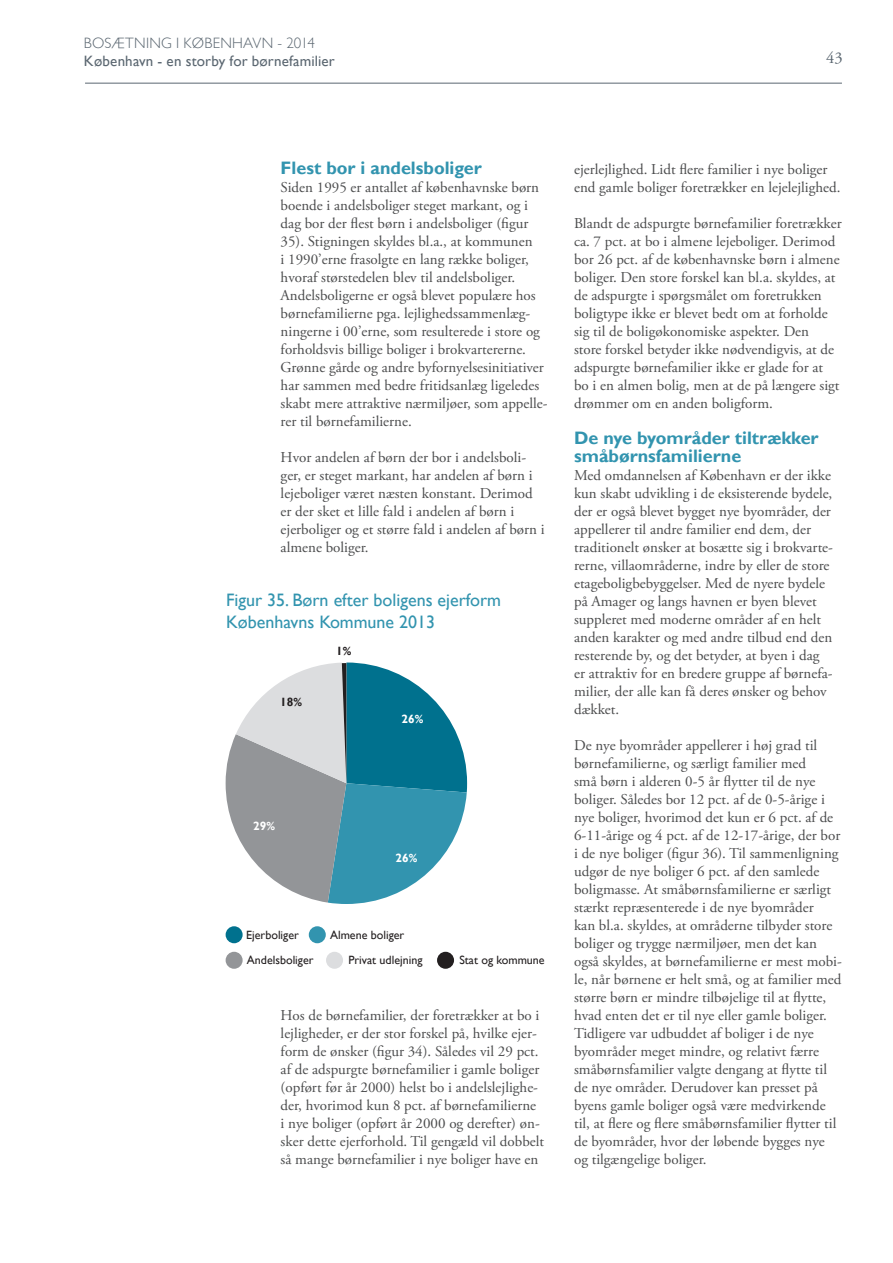
<style>
.page{position:relative;width:893px;height:1263px;background:#fff}
.page>*{position:absolute;margin:0;border:0;box-sizing:border-box;transform-origin:0 0}
.t1{font:700 18px/18px "Gill Sans";color:#3294af}
.t2{font:18px/21.6px "Gill Sans";color:#3294af}
.t3{font:16.5px "Adobe Garamond Pro";color:#5b6771}
.t4{font:15px/18px "Adobe Garamond Pro";color:#4b4c4d}
.t5{font:15px "Gill Sans";letter-spacing:.01em;color:#5b6771}
.t6{font:300 15px "Gill Sans";letter-spacing:.02em;color:#5b6771}
.t7{font:12px "Gill Sans";color:#231f20}
.t8{font:700 12px "Gill Sans";color:#fff}
.t9{font:700 12px "Gill Sans";color:#231f20}
</style>
<div class="page">
<svg style="left:226px;top:662px;width:241px;height:242px"></svg>
<div style="left:226px;top:926px;width:17px;height:17px;background:#00718e;border-radius:50%"></div>
<div style="left:309px;top:926px;width:17px;height:17px;background:#3294af;border-radius:50%"></div>
<div style="left:226px;top:952px;width:17px;height:17px;background:#939598;border-radius:50%"></div>
<div style="left:326px;top:952px;width:17px;height:17px;background:#dcdddf;border-radius:50%"></div>
<div style="left:437px;top:952px;width:17px;height:17px;background:#231f20;border-radius:50%"></div>
<hr style="left:85px;top:83px;width:757px;height:1px;background:#5b6771">
<p class="t6" style="left:84px;top:37px;width:233px">BOSÆTNING I KØBENHAVN - 2014</p>
<p class="t5" style="left:84px;top:55px;width:252px">København - en storby for børnefamilier</p>
<p class="t3" style="left:826px;top:49px;width:18px">43</p>
<p class="t1" style="left:281px;top:161px;width:203px">Flest bor i andelsboliger</p>
<p class="t4" style="left:281px;top:179px;width:268px">Siden 1995 er antallet af københavnske børn boende i andelsboliger steget markant, og i dag bor der flest børn i andelsboliger (figur 35). Stigningen skyldes bl.a., at kommunen<br>i 1990’erne frasolgte en lang række boliger, hvoraf størstedelen blev til andelsboliger.<br>Andelsboligerne er også blevet populære hos børnefamilierne pga. lejlighedssammenlæg&shy;ningerne i 00’erne, som resulterede i store og forholdsvis billige boliger i brokvartererne.<br>Grønne gårde og andre byfornyelsesinitiativer har sammen med bedre fritidsanlæg ligeledes skabt mere attraktive nærmiljøer, som appelle&shy;rer til børnefamilierne.</p>
<p class="t4" style="left:281px;top:449px;width:265px">Hvor andelen af børn der bor i andelsboli&shy;ger, er steget markant, har andelen af børn i lejeboliger været næsten konstant. Derimod er der sket et lille fald i andelen af børn i ejerboliger og et større fald i andelen af børn i almene boliger.</p>
<p class="t2" style="left:226px;top:591px;width:277px">Figur 35. Børn efter boligens ejerform<br>Københavns Kommune 2013</p>
<p class="t9" style="left:336px;top:645px;width:17px">1%</p>
<p class="t9" style="left:280px;top:697px;width:23px">18%</p>
<p class="t8" style="left:253px;top:821px;width:23px">29%</p>
<p class="t8" style="left:401px;top:714px;width:23px">26%</p>
<p class="t8" style="left:396px;top:853px;width:23px">26%</p>
<p class="t7" style="left:246px;top:930px;width:54px">Ejerboliger</p>
<p class="t7" style="left:330px;top:930px;width:76px">Almene boliger</p>
<p class="t7" style="left:247px;top:955px;width:68px">Andelsboliger</p>
<p class="t7" style="left:348px;top:955px;width:76px">Privat udlejning</p>
<p class="t7" style="left:459px;top:955px;width:87px">Stat og kommune</p>
<p class="t4" style="left:281px;top:1007px;width:265px">Hos de børnefamilier, der foretrækker at bo i lejligheder, er der stor forskel på, hvilke ejer&shy;form de ønsker (figur 34). Således vil 29 pct. af de adspurgte børnefamilier i gamle boliger (opført før år 2000) helst bo i andelslejlighe&shy;der, hvorimod kun 8 pct. af børnefamilierne<br>i nye boliger (opført år 2000 og derefter) øn&shy;sker dette ejerforhold. Til gengæld vil dobbelt så mange børnefamilier i nye boliger have en</p>
<p class="t4" style="left:574px;top:161px;width:268px">ejerlejlighed. Lidt flere familier i nye boliger end gamle boliger foretrækker en lejelejlighed.</p>
<p class="t4" style="left:574px;top:215px;width:269px">Blandt de adspurgte børnefamilier foretrækker ca. 7 pct. at bo i almene lejeboliger. Derimod bor 26 pct. af de københavnske børn i almene boliger. Den store forskel kan bl.a. skyldes, at de adspurgte i spørgsmålet om foretrukken boligtype ikke er blevet bedt om at forholde sig til de boligøkonomiske aspekter. Den<br>store forskel betyder ikke nødvendigvis, at de adspurgte børnefamilier ikke er glade for at bo i en almen bolig, men at de på længere sigt drømmer om en anden boligform.</p>
<p class="t1" style="left:574px;top:431px;width:246px">De nye byområder tiltrækker småbørnsfamilierne</p>
<p class="t4" style="left:574px;top:467px;width:260px">Med omdannelsen af København er der ikke kun skabt udvikling i de eksisterende bydele, der er også blevet bygget nye byområder, der appellerer til andre familier end dem, der traditionelt ønsker at bosætte sig i brokvarte&shy;rerne, villaområderne, indre by eller de store etageboligbebyggelser. Med de nyere bydele på Amager og langs havnen er byen blevet suppleret med moderne områder af en helt anden karakter og med andre tilbud end den resterende by, og det betyder, at byen i dag er attraktiv for en bredere gruppe af børnefa&shy;milier, der alle kan få deres ønsker og behov dækket.</p>
<p class="t4" style="left:574px;top:737px;width:269px">De nye byområder appellerer i høj grad til børnefamilierne, og særligt familier med<br>små børn i alderen 0-5 år flytter til de nye boliger. Således bor 12 pct. af de 0-5-årige i nye boliger, hvorimod det kun er 6 pct. af de 6-11-årige og 4 pct. af de 12-17-årige, der bor i de nye boliger (figur 36). Til sammenligning udgør de nye boliger 6 pct. af den samlede boligmasse. At småbørnsfamilierne er særligt stærkt repræsenterede i de nye byområder<br>kan bl.a. skyldes, at områderne tilbyder store boliger og trygge nærmiljøer, men det kan også skyldes, at børnefamilierne er mest mobi&shy;le, når børnene er helt små, og at familier med større børn er mindre tilbøjelige til at flytte, hvad enten det er til nye eller gamle boliger.<br>Tidligere var udbuddet af boliger i de nye byområder meget mindre, og relativt færre småbørnsfamilier valgte dengang at flytte til de nye områder. Derudover kan presset på byens gamle boliger også være medvirkende til, at flere og flere småbørnsfamilier flytter til de byområder, hvor der løbende bygges nye og tilgængelige boliger.</p>
</div>
